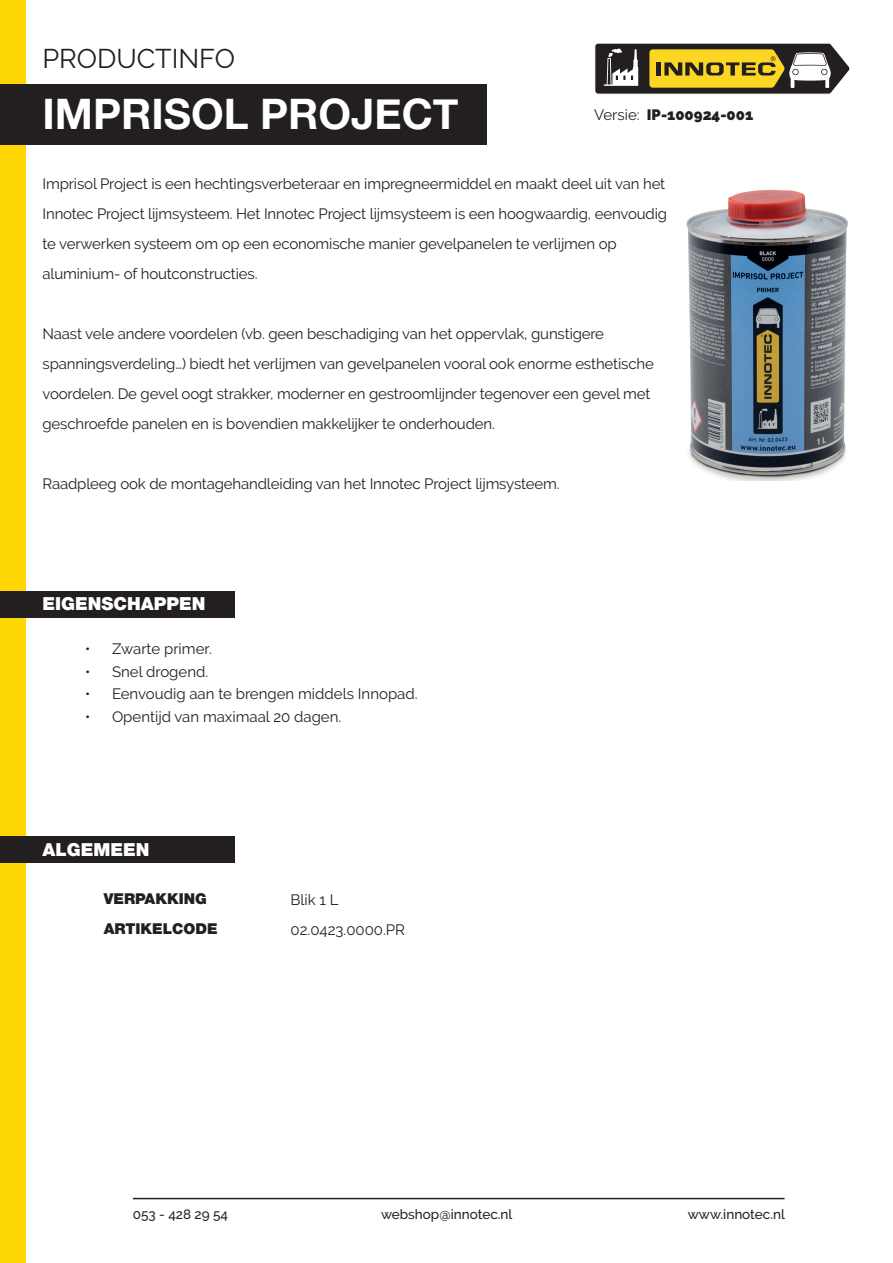
<style>
.page{position:relative;width:893px;height:1263px;background:#fff}
.page>*{position:absolute;margin:0;border:0;box-sizing:border-box;transform-origin:0 0}
.t1{font:700 42px "Helvetica Neue";color:#fff}
.t2{font:27px "Raleway";color:#231f20}
.t3{font:900 18px "Helvetica Neue";color:#fff}
.t4{font:15px/30px "Raleway";letter-spacing:-.01em;color:#231f20}
.t5{font:900 15px "Helvetica Neue";color:#231f20}
.t6{font:900 15px "Raleway";color:#231f20}
.t7{font:500 13.5px "Raleway";color:#231f20}
.s1{font-weight:400}
</style>
<div class="page">
<div style="left:0;top:0;width:26px;height:1263px;background:#fed702"></div>
<svg style="left:594px;top:43px;width:256px;height:52px"></svg>
<hr style="left:133px;top:1198px;width:651px;height:1px;background:#231f20">
<div style="left:0;top:84px;width:487px;height:61px;background:#231f20"></div>
<div style="left:0;top:591px;width:235px;height:27px;background:#231f20"></div>
<div style="left:0;top:837px;width:235px;height:26px;background:#231f20"></div>
<img style="left:686px;top:189px;width:162px;height:291px">
<h2 class="t2" style="left:43px;top:43px;width:194px">PRODUCTINFO</h2>
<h1 class="t1" style="left:43px;top:81px;width:418px">IMPRISOL PROJECT</h1>
<p class="t6" style="left:594px;top:106px;width:161px"><span class="s1">Versie:</span> IP-100924-001</p>
<p class="t4" style="left:43px;top:169px;width:626px">Imprisol Project is een hechtingsverbeteraar en impregneermiddel en maakt deel uit van het Innotec Project lijmsysteem. Het Innotec Project lijmsysteem is een hoogwaardig, eenvoudig te verwerken systeem om op een economische manier gevelpanelen te verlijmen op aluminium- of houtconstructies.</p>
<p class="t4" style="left:43px;top:319px;width:613px">Naast vele andere voordelen (vb. geen beschadiging van het oppervlak, gunstigere spanningsverdeling…) biedt het verlijmen van gevelpanelen vooral ook enorme esthetische voordelen. De gevel oogt strakker, moderner en gestroomlijnder tegenover een gevel met geschroefde panelen en is bovendien makkelijker te onderhouden.</p>
<p class="t4" style="left:43px;top:469px;width:519px">Raadpleeg ook de montagehandleiding van het Innotec Project lijmsysteem.</p>
<p class="t3" style="left:43px;top:593px;width:165px">EIGENSCHAPPEN</p>
<p class="t4" style="left:85px;top:634px;width:128px">• Zwarte primer.</p>
<p class="t4" style="left:85px;top:657px;width:125px">• Snel drogend.</p>
<p class="t4" style="left:85px;top:679px;width:334px">• Eenvoudig aan te brengen middels Innopad.</p>
<p class="t4" style="left:85px;top:702px;width:258px">• Opentijd van maximaal 20 dagen.</p>
<p class="t3" style="left:43px;top:839px;width:109px">ALGEMEEN</p>
<p class="t5" style="left:104px;top:889px;width:105px">VERPAKKING</p>
<p class="t4" style="left:291px;top:885px;width:50px">Blik 1 L</p>
<p class="t5" style="left:104px;top:919px;width:115px">ARTIKELCODE</p>
<p class="t4" style="left:291px;top:915px;width:116px">02.0423.0000.PR</p>
<p class="t7" style="left:133px;top:1207px;width:97px">053 - 428 29 54</p>
<p class="t7" style="left:381px;top:1207px;width:133px">webshop@innotec.nl</p>
<p class="t7" style="left:688px;top:1207px;width:99px">www.innotec.nl</p>
</div>
